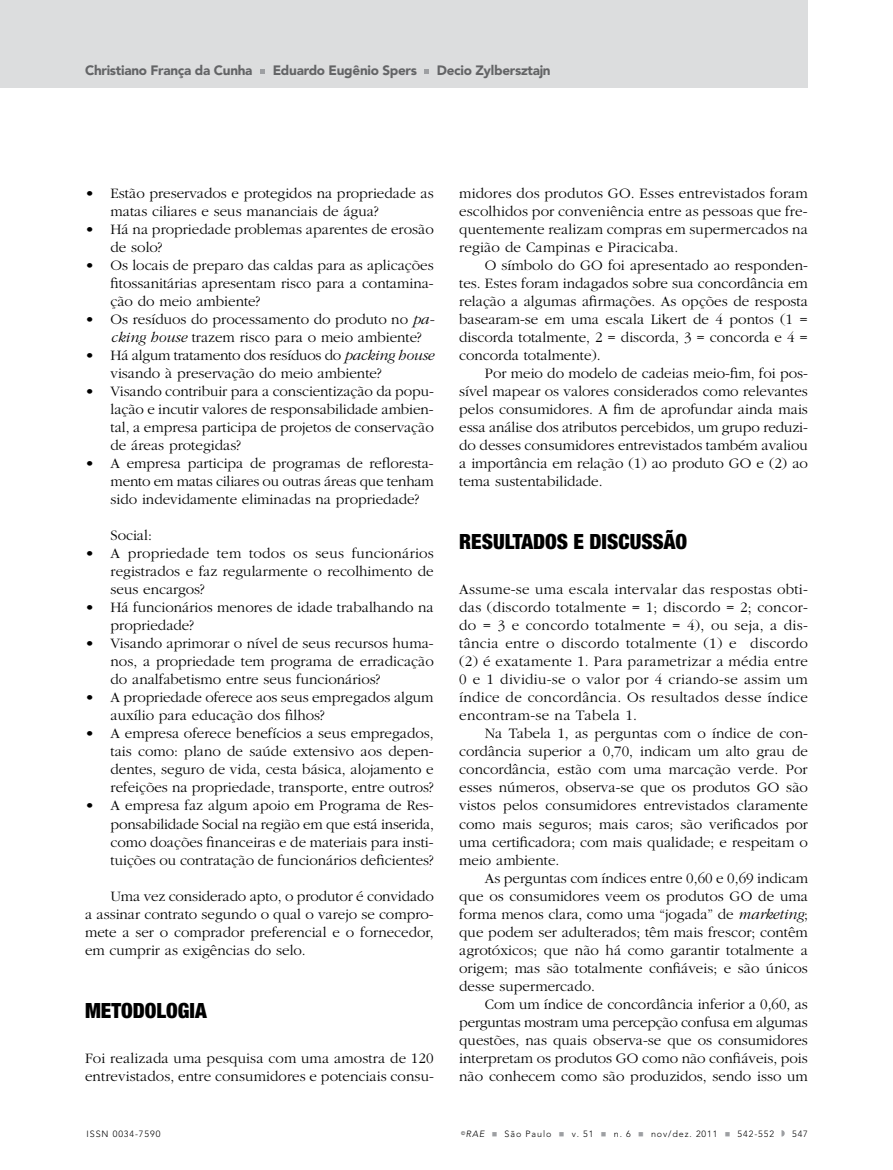
<style>
.page{position:relative;width:893px;height:1170px;background:#fff}
.page>*{position:absolute;margin:0;border:0;box-sizing:border-box;transform-origin:0 0}
.t1{font:900 condensed 21px "Helvetica Neue LT Std";color:#000}
.t2{font:300 15px/18px "Garamond";color:#000;text-align:justify}
.t3{font:900 13.5px "Avenir LT Std";letter-spacing:-.02em;color:#636466}
.t4{font:300 9px "Avenir LT Std";letter-spacing:.1em;color:#000}
.s1{font-style:italic}
.s2{color:#9d9fa2}
</style>
<div class="page">
<div style="left:0;top:0;width:808px;height:87px;background:#dcddde"></div>
<svg style="left:260px;top:69px;width:5px;height:5px"></svg>
<svg style="left:424px;top:69px;width:5px;height:5px"></svg>
<svg style="left:781px;top:1130px;width:4px;height:6px"></svg>
<p class="t3" style="left:85px;top:62px;width:169px">Christiano França da Cunha</p>
<p class="t3" style="left:273px;top:62px;width:146px">Eduardo Eugênio Spers</p>
<p class="t3" style="left:437px;top:62px;width:115px">Decio Zylbersztajn</p>
<p class="t2" style="left:111px;top:185px;width:325px;text-indent:-26px">• Estão preservados e protegidos na propriedade as matas ciliares e seus mananciais de água?</p>
<p class="t2" style="left:111px;top:221px;width:325px;text-indent:-26px">• Há na propriedade problemas aparentes de erosão de solo?</p>
<p class="t2" style="left:111px;top:257px;width:325px;text-indent:-26px">• Os locais de preparo das caldas para as aplicações fitossanitárias apresentam risco para a contamina&shy;ção do meio ambiente?</p>
<p class="t2" style="left:111px;top:311px;width:325px;text-indent:-26px">• Os resíduos do processamento do produto no <span class="s1">pa&shy;cking house</span> trazem risco para o meio ambiente?</p>
<p class="t2" style="left:111px;top:347px;width:325px;text-indent:-26px">• Há algum tratamento dos resíduos do <span class="s1">packing house </span>visando à preservação do meio ambiente?</p>
<p class="t2" style="left:111px;top:383px;width:325px;text-indent:-26px">• Visando contribuir para a conscientização da popu&shy;lação e incutir valores de responsabilidade ambien&shy;tal, a empresa participa de projetos de conservação de áreas protegidas?</p>
<p class="t2" style="left:111px;top:455px;width:325px;text-indent:-26px">• A empresa participa de programas de refloresta&shy;mento em matas ciliares ou outras áreas que tenham sido indevidamente eliminadas na propriedade?</p>
<p class="t2" style="left:111px;top:527px;width:43px">Social:</p>
<p class="t2" style="left:111px;top:545px;width:325px;text-indent:-26px">• A propriedade tem todos os seus funcionários registrados e faz regularmente o recolhimento de seus encargos?</p>
<p class="t2" style="left:111px;top:599px;width:325px;text-indent:-26px">• Há funcionários menores de idade trabalhando na propriedade?</p>
<p class="t2" style="left:111px;top:635px;width:325px;text-indent:-26px">• Visando aprimorar o nível de seus recursos huma&shy;nos, a propriedade tem programa de erradicação do analfabetismo entre seus funcionários?</p>
<p class="t2" style="left:111px;top:689px;width:324px;text-indent:-26px">• A propriedade oferece aos seus empregados algum auxílio para educação dos filhos?</p>
<p class="t2" style="left:111px;top:725px;width:325px;text-indent:-26px">• A empresa oferece benefícios a seus empregados, tais como: plano de saúde extensivo aos depen&shy;dentes, seguro de vida, cesta básica, alojamento e refeições na propriedade, transporte, entre outros?</p>
<p class="t2" style="left:111px;top:797px;width:325px;text-indent:-26px">• A empresa faz algum apoio em Programa de Res&shy;ponsabilidade Social na região em que está inserida, como doações financeiras e de materiais para insti&shy;tuições ou contratação de funcionários deficientes?</p>
<p class="t2" style="left:85px;top:887px;width:350px;text-indent:26px">Uma vez considerado apto, o produtor é convidado a assinar contrato segundo o qual o varejo se compro&shy;mete a ser o comprador preferencial e o fornecedor, em cumprir as exigências do selo.</p>
<h1 class="t1" style="left:85px;top:997px;width:123px">METODOLOGIA</h1>
<p class="t2" style="left:85px;top:1049px;width:350px">Foi realizada uma pesquisa com uma amostra de 120 entrevistados, entre consumidores e potenciais consu-</p>
<p class="t2" style="left:459px;top:185px;width:350px">midores dos produtos GO. Esses entrevistados foram escolhidos por conveniência entre as pessoas que fre&shy;quentemente realizam compras em supermercados na região de Campinas e Piracicaba.</p>
<p class="t2" style="left:459px;top:257px;width:350px;text-indent:26px">O símbolo do GO foi apresentado ao responden&shy;tes. Estes foram indagados sobre sua concordância em relação a algumas afirmações. As opções de resposta basearam-se em uma escala Likert de 4 pontos (1 = discorda totalmente, 2 = discorda, 3 = concorda e 4 = concorda totalmente).</p>
<p class="t2" style="left:459px;top:365px;width:350px;text-indent:26px">Por meio do modelo de cadeias meio-fim, foi pos&shy;sível mapear os valores considerados como relevantes pelos consumidores. A fim de aprofundar ainda mais essa análise dos atributos percebidos, um grupo reduzi&shy;do desses consumidores entrevistados também avaliou a importância em relação (1) ao produto GO e (2) ao tema sustentabilidade.</p>
<h1 class="t1" style="left:459px;top:529px;width:229px">RESULTADOS E DISCUSSÃO</h1>
<p class="t2" style="left:459px;top:581px;width:350px">Assume-se uma escala intervalar das respostas obti&shy;das (discordo totalmente = 1; discordo = 2; concor&shy;do = 3 e concordo totalmente = 4), ou seja, a dis&shy;tância entre o discordo totalmente (1) e discordo (2) é exatamente 1. Para parametrizar a média entre 0 e 1 dividiu-se o valor por 4 criando-se assim um índice de concordância. Os resultados desse índice encontram-se na Tabela 1.</p>
<p class="t2" style="left:459px;top:725px;width:350px;text-indent:26px">Na Tabela 1, as perguntas com o índice de con&shy;cordância superior a 0,70, indicam um alto grau de concordância, estão com uma marcação verde. Por esses números, observa-se que os produtos GO são vistos pelos consumidores entrevistados claramente como mais seguros; mais caros; são verificados por uma certificadora; com mais qualidade; e respeitam o meio ambiente.</p>
<p class="t2" style="left:459px;top:869px;width:350px;text-indent:26px">As perguntas com índices entre 0,60 e 0,69 indicam que os consumidores veem os produtos GO de uma forma menos clara, como uma “jogada” de <span class="s1">marketing</span>; que podem ser adulterados; têm mais frescor; contêm agrotóxicos; que não há como garantir totalmente a origem; mas são totalmente confiáveis; e são únicos desse supermercado.</p>
<p class="t2" style="left:459px;top:995px;width:350px;text-indent:26px">Com um índice de concordância inferior a 0,60, as perguntas mostram uma percepção confusa em algumas questões, nas quais observa-se que os consumidores interpretam os produtos GO como não confiáveis, pois não conhecem como são produzidos, sendo isso um</p>
<p class="t4" style="left:87px;top:1128px;width:75px">ISSN 0034-7590</p>
<p class="t4" style="left:461px;top:1128px;width:315px"><sup>©</sup><span class="s1">RAE</span> <span class="s2">■</span> São Paulo <span class="s2">■</span> v. 51 <span class="s2">■</span> n. 6 <span class="s2">■</span> nov/dez. 2011 <span class="s2">■</span> 542-552</p>
<p class="t4" style="left:792px;top:1128px;width:17px">547</p>
</div>
